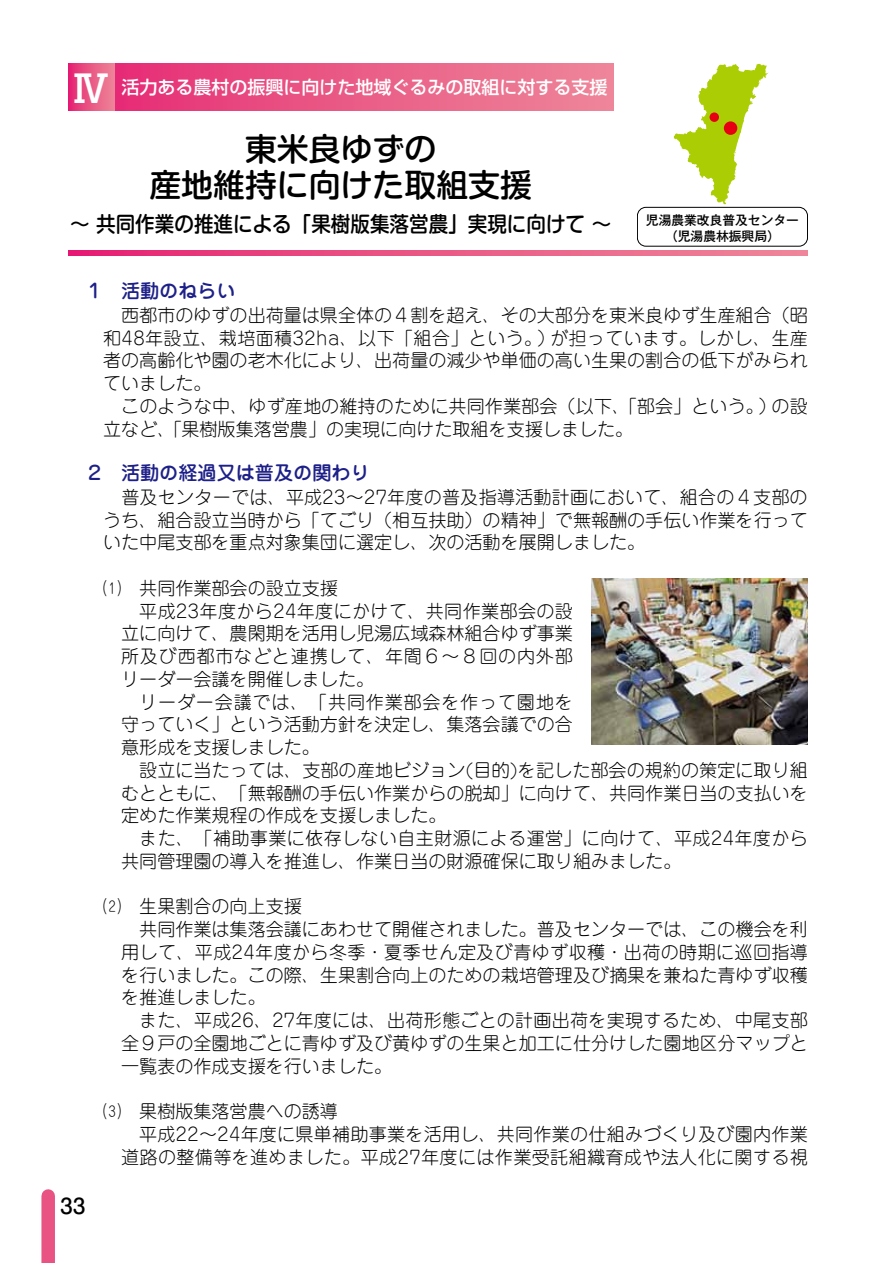
<style>
.page{position:relative;width:893px;height:1263px;background:#fff}
.page>*{position:absolute;margin:0;border:0;box-sizing:border-box;transform-origin:0 0}
.t1{font:500 31.95px/36.2px "Shin M Go Pro";color:#000;text-align:center}
.t2{font:500 21.3px "Shin M Go Pro";color:#000;scale:.92 1}
.t3{font:500 20.25px "Shin M Go Pro";color:#000}
.t4{font:500 19.2px "Jun 34 Pro";color:#1d2088}
.t5{font:300 18px/22.8px "Jun 101 Pro";color:#000}
.t6{font:300 18px "Jun 101 Pro";letter-spacing:.02em;color:#000}
.t7{font:300 18px "Jun 101 Pro";letter-spacing:.045em;color:#000}
.t8{font:18px "Shin Go Pro Medium 90 msp RKSJ H";color:#fff}
.t9{font:12.75px/15.3px "Gothic MB101 Pro Medium 90 msp RKSJ H";color:#000;text-align:center}
.s1{font-size:37.5px}
</style>
<div class="page">
<div style="left:41px;top:1196px;width:14px;height:67px;background:#e95383"></div>
<svg style="left:68px;top:251px;width:740px;height:4px;background:#e95685"></svg>
<div style="left:68px;top:64px;width:546px;height:47px;background:linear-gradient(to right,#e52772,#e89)"></div>
<div style="left:68px;top:64px;width:47px;height:47px;background:linear-gradient(to right,#e52472,#ee8898)"></div>
<svg style="left:674px;top:64px;width:94px;height:140px"></svg>
<div style="left:724px;top:121px;width:13px;height:14px;background:#e60012;border-radius:50%"></div>
<div style="left:710px;top:112px;width:9px;height:10px;background:#e60012;border-radius:50%"></div>
<div style="left:637px;top:207px;width:171px;height:40px;border:1px solid #000;border-radius:9px"></div>
<img style="left:591px;top:579px;width:217px;height:166px">
<p class="t8" style="left:73px;top:72px;width:536px"><span class="s1">Ⅳ</span> 活力ある農村の振興に向けた地域ぐるみの取組に対する支援</p>
<h1 class="t1" style="left:149px;top:127px;width:384px">東米良ゆずの<br>産地維持に向けた取組支援</h1>
<p class="t2" style="left:70px;top:207px;width:590px">～ 共同作業の推進による「果樹版集落営農」実現に向けて ～</p>
<p class="t4" style="left:85px;top:275px;width:152px">１ 活動のねらい</p>
<p class="t9" style="left:646px;top:211px;width:155px">児湯農業改良普及センター（児湯農林振興局）</p>
<p class="t5" style="left:103px;top:301px;width:706px">　西都市のゆずの出荷量は県全体の４割を超え、その大部分を東米良ゆず生産組合（昭和48年設立、栽培面積32ha、以下「組合」という。）が担っています。しかし、生産者の高齢化や園の老木化により、出荷量の減少や単価の高い生果の割合の低下がみられていました。<br>　このような中、ゆず産地の維持のために共同作業部会（以下、「部会」という。）の設立など、「果樹版集落営農」の実現に向けた取組を支援しました。</p>
<p class="t4" style="left:85px;top:457px;width:286px">２ 活動の経過又は普及の関わり</p>
<p class="t3" style="left:60px;top:1190px;width:27px">33</p>
<p class="t5" style="left:103px;top:483px;width:706px;text-align:justify">　普及センターでは、平成23～27年度の普及指導活動計画において、組合の４支部のうち、組合設立当時から「てごり（相互扶助）の精神」で無報酬の手伝い作業を行っていた中尾支部を重点対象集団に選定し、次の活動を展開しました。</p>
<p class="t5" style="left:103px;top:574px;width:236px">⑴　共同作業部会の設立支援</p>
<p class="t6" style="left:139px;top:596px;width:435px">平成23年度から24年度にかけて、共同作業部会の設</p>
<p class="t5" style="left:121px;top:620px;width:453px">立に向けて、農閑期を活用し児湯広域森林組合ゆず事業</p>
<p class="t7" style="left:121px;top:642px;width:453px">所及び西都市などと連携して、年間６～８回の内外部</p>
<p class="t5" style="left:121px;top:665px;width:254px">リーダー会議を開催しました。</p>
<p class="t7" style="left:139px;top:687px;width:435px">リーダー会議では、「共同作業部会を作って園地を</p>
<p class="t5" style="left:121px;top:711px;width:453px">守っていく」という活動方針を決定し、集落会議での合</p>
<p class="t5" style="left:121px;top:734px;width:200px">意形成を支援しました。</p>
<p class="t5" style="left:139px;top:756px;width:670px">設立に当たっては、支部の産地ビジョン(目的)を記した部会の規約の策定に取り組</p>
<p class="t5" style="left:121px;top:779px;width:688px">むとともに、「無報酬の手伝い作業からの脱却」に向けて、共同作業日当の支払いを</p>
<p class="t5" style="left:121px;top:802px;width:327px">定めた作業規程の作成を支援しました。</p>
<p class="t6" style="left:139px;top:824px;width:670px">また、「補助事業に依存しない自主財源による運営」に向けて、平成24年度から</p>
<p class="t5" style="left:121px;top:847px;width:562px">共同管理園の導入を推進し、作業日当の財源確保に取り組みました。</p>
<p class="t5" style="left:103px;top:893px;width:200px">⑵　生果割合の向上支援</p>
<p class="t5" style="left:139px;top:916px;width:670px">共同作業は集落会議にあわせて開催されました。普及センターでは、この機会を利</p>
<p class="t6" style="left:121px;top:938px;width:688px">用して、平成24年度から冬季・夏季せん定及び青ゆず収穫・出荷の時期に巡回指導</p>
<p class="t5" style="left:121px;top:961px;width:688px">を行いました。この際、生果割合向上のための栽培管理及び摘果を兼ねた青ゆず収穫</p>
<p class="t5" style="left:121px;top:984px;width:146px">を推進しました。</p>
<p class="t5" style="left:139px;top:1007px;width:670px">また、平成26、27年度には、出荷形態ごとの計画出荷を実現するため、中尾支部</p>
<p class="t5" style="left:121px;top:1029px;width:688px">全９戸の全園地ごとに青ゆず及び黄ゆずの生果と加工に仕分けした園地区分マップと</p>
<p class="t5" style="left:121px;top:1052px;width:273px">一覧表の作成支援を行いました。</p>
<p class="t5" style="left:103px;top:1098px;width:236px">⑶　果樹版集落営農への誘導</p>
<p class="t5" style="left:139px;top:1120px;width:670px">平成22～24年度に県単補助事業を活用し、共同作業の仕組みづくり及び園内作業</p>
<p class="t6" style="left:121px;top:1142px;width:688px">道路の整備等を進めました。平成27年度には作業受託組織育成や法人化に関する視</p>
</div>
